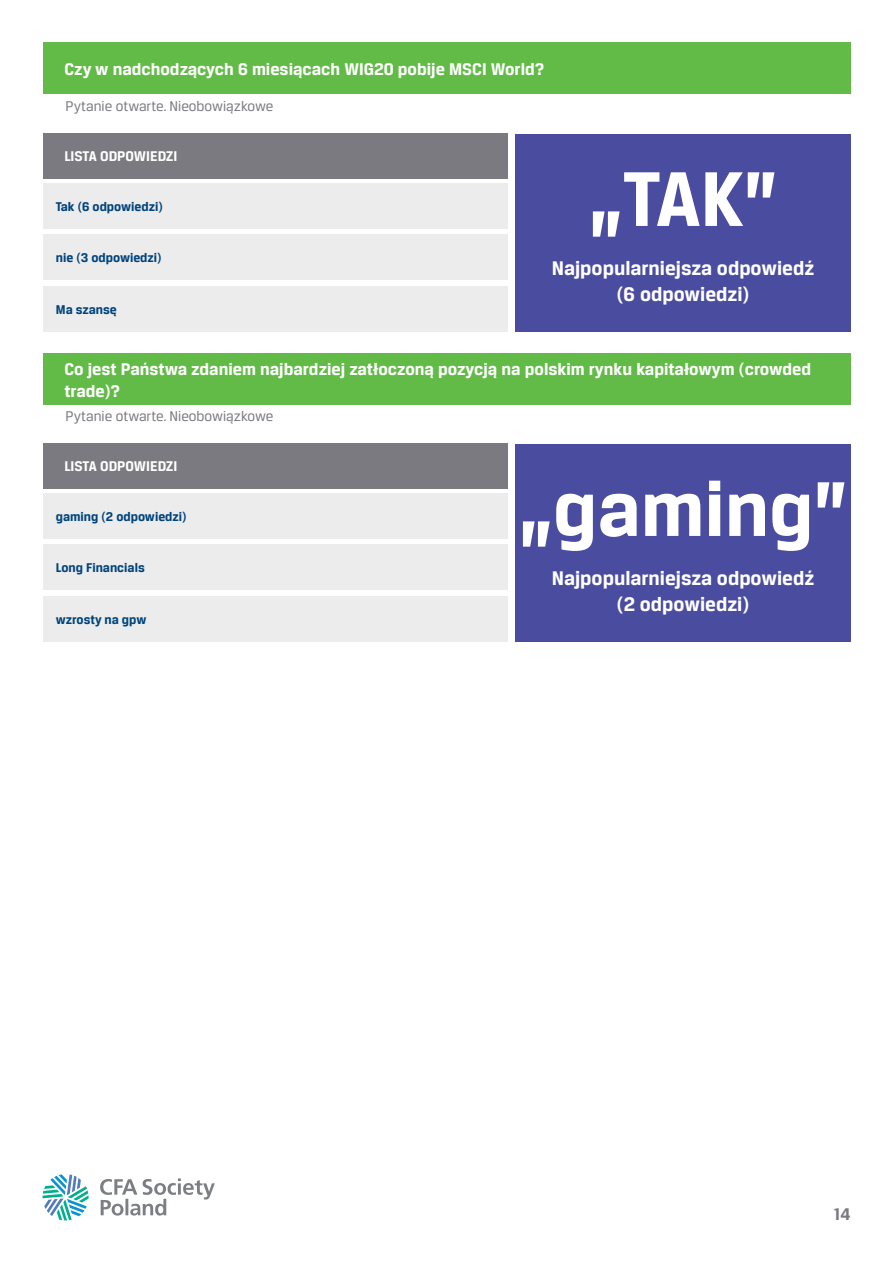
<style>
.page{position:relative;width:893px;height:1263px;background:#fff}
.page>*{position:absolute;margin:0;border:0;box-sizing:border-box;transform-origin:0 0}
.t1{font:700 82.5px "CFA Breuer Text";color:#fff}
.t2{font:700 21px/25.5px "CFA Breuer Text";color:#fff;text-align:center}
.t3{font:700 18px/21.6px "CFA Breuer Text";color:#fff}
.t4{font:700 18px "CFA Breuer Text";color:#7b7a80}
.t5{font:15px "CFA Breuer Text";color:#7b7a80}
.t6{font:700 15px "CFA Breuer Text";color:#fff}
.t7{font:700 13.5px "CFA Breuer Text";color:#00437b}
</style>
<div class="page">
<svg style="left:100px;top:1178px;width:115px;height:38px"></svg>
<svg style="left:43px;top:1174px;width:46px;height:46px"></svg>
<div style="left:43px;top:43px;width:808px;height:51px;background:#62bb46"></div>
<div style="left:43px;top:354px;width:808px;height:51px;background:#62bb46"></div>
<div style="left:43px;top:133px;width:465px;height:45px;background:#7b7a80"></div>
<div style="left:43px;top:443px;width:465px;height:45px;background:#7b7a80"></div>
<div style="left:43px;top:183px;width:465px;height:45px;background:#ececed"></div>
<div style="left:43px;top:493px;width:465px;height:45px;background:#ececed"></div>
<div style="left:43px;top:234px;width:465px;height:46px;background:#ececed"></div>
<div style="left:43px;top:544px;width:465px;height:46px;background:#ececed"></div>
<div style="left:43px;top:286px;width:465px;height:45px;background:#ececed"></div>
<div style="left:43px;top:596px;width:465px;height:45px;background:#ececed"></div>
<div style="left:515px;top:134px;width:336px;height:197px;background:#4a4ca0"></div>
<div style="left:515px;top:444px;width:336px;height:197px;background:#4a4ca0"></div>
<p class="t3" style="left:64px;top:58px;width:481px">Czy w nadchodzących 6 miesiącach WIG20 pobije MSCI World?</p>
<p class="t5" style="left:66px;top:98px;width:209px">Pytanie otwarte. Nieobowiązkowe</p>
<p class="t6" style="left:64px;top:148px;width:115px">LISTA ODPOWIEDZI</p>
<p class="t7" style="left:56px;top:199px;width:108px">Tak (6 odpowiedzi)</p>
<p class="t7" style="left:56px;top:250px;width:107px">nie (3 odpowiedzi)</p>
<p class="t7" style="left:56px;top:302px;width:62px">Ma szansę</p>
<h1 class="t1" style="left:589px;top:152px;width:190px">„TAK”</h1>
<p class="t2" style="left:552px;top:255px;width:264px">Najpopularniejsza odpowiedź (6 odpowiedzi)</p>
<p class="t3" style="left:64px;top:358px;width:748px">Co jest Państwa zdaniem najbardziej zatłoczoną pozycją na polskim rynku kapitałowym (crowded trade)?</p>
<p class="t5" style="left:66px;top:408px;width:209px">Pytanie otwarte. Nieobowiązkowe</p>
<p class="t6" style="left:64px;top:458px;width:115px">LISTA ODPOWIEDZI</p>
<p class="t7" style="left:56px;top:509px;width:132px">gaming (2 odpowiedzi)</p>
<p class="t7" style="left:56px;top:560px;width:90px">Long Financials</p>
<p class="t7" style="left:56px;top:612px;width:92px">wzrosty na gpw</p>
<h1 class="t1" style="left:519px;top:462px;width:330px">„gaming”</h1>
<p class="t2" style="left:552px;top:565px;width:264px">Najpopularniejsza odpowiedź (2 odpowiedzi)</p>
<p class="t4" style="left:833px;top:1204px;width:19px">14</p>
</div>
